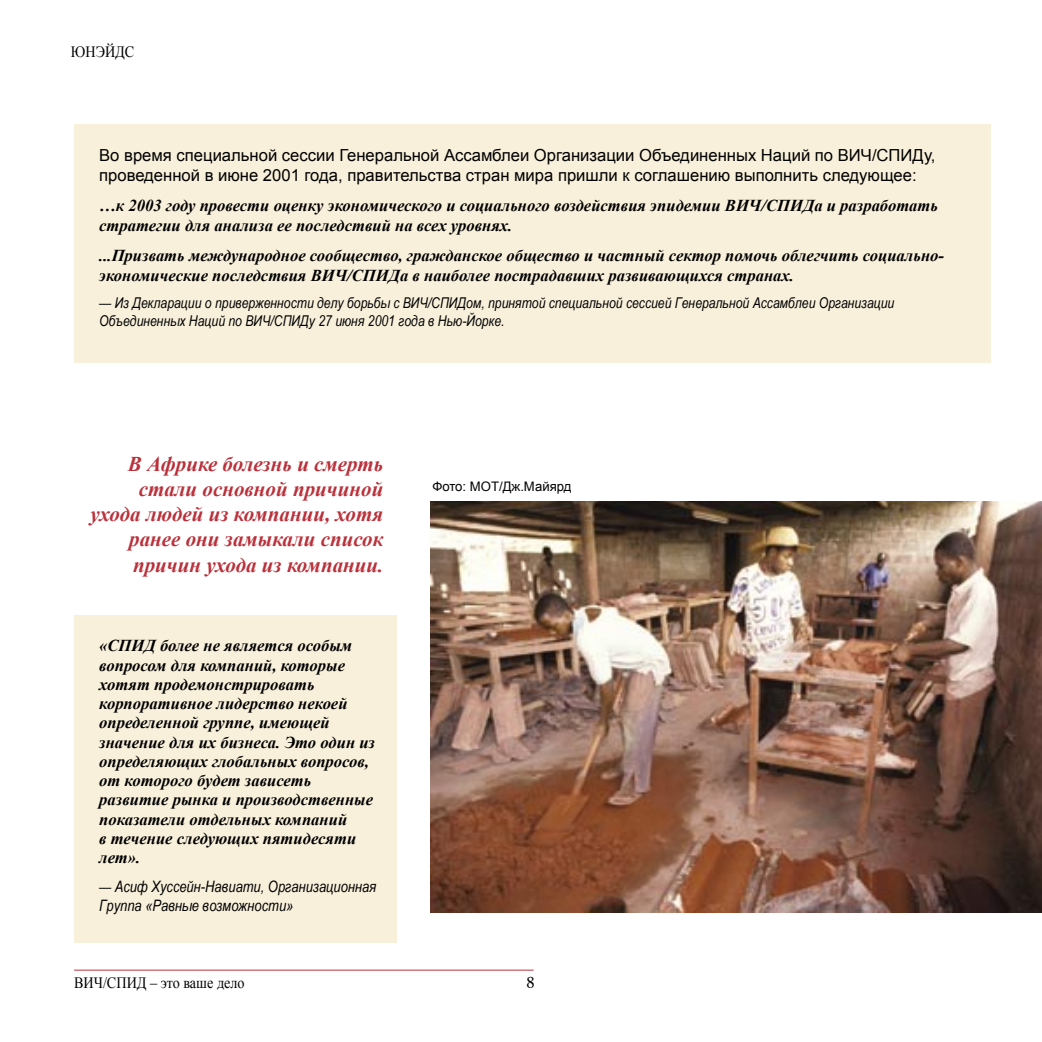
<style>
.page{position:relative;width:1042px;height:1042px;background:#fff}
.page>*{position:absolute;margin:0;border:0;box-sizing:border-box;transform-origin:0 0}
.t1{font:italic 700 21px/25.2px "Times New Roman";color:#ba313b;text-align:right}
.t2{font:condensed 17.5px "Garamond IT Cby BT";color:#000}
.Ru_box_italic{font:italic 700 16.62px/19.2px "Times New Roman";color:#000}
.Ru_box_body{font:16.62px/19.9px "Arial";color:#000}
.t3{font:italic 15.75px/18.9px "Arial Narrow";color:#000}
.t4{font:15.75px "Times New Roman";color:#000;scale:.9 1}
.Ru_box_footer{font:italic 14.88px/17.8px "Arial Narrow";color:#000}
.t5{font:13.12px "Arial";color:#000}
.s1{font-style:normal}
.s2{font-size:14.88px}
</style>
<div class="page">
<hr style="left:74px;top:970px;width:459px;height:1px;background:#ba313b">
<div style="left:74px;top:124px;width:916px;height:238px;background:#f8f0db"></div>
<div style="left:74px;top:615px;width:323px;height:328px;background:#f8f0db"></div>
<img style="left:430px;top:501px;width:612px;height:412px">
<p class="t4" style="left:71px;top:41px;width:72px">ЮНЭЙДС</p>
<p class="Ru_box_body" style="left:99px;top:145px;width:837px">Во время специальной сессии Генеральной Ассамблеи Организации Объединенных Наций по ВИЧ/СПИДу, проведенной в июне 2001 года, правительства стран мира пришли к соглашению выполнить следующее:</p>
<p class="Ru_box_italic" style="left:99px;top:195px;width:840px;line-height:19.9px"><span class="s1">…</span>к 2003 году провести оценку экономического и социального воздействия эпидемии ВИЧ/СПИДа и разработать стратегии для анализа ее последствий на всех уровнях.</p>
<p class="Ru_box_italic" style="left:99px;top:245px;width:846px;line-height:19.9px">...Призвать международное сообщество, гражданское общество и частный сектор помочь облегчить социально&shy;экономические последствия ВИЧ/СПИДа в наиболее пострадавших развивающихся странах.</p>
<p class="Ru_box_footer" style="left:99px;top:294px;width:797px">— Из Декларации о приверженности делу борьбы с ВИЧ/СПИДом, принятой специальной сессией Генеральной Ассамблеи Организации<br>Объединенных Наций по ВИЧ/СПИДу 27 июня 2001 года в Нью-Йорке.</p>
<p class="t1" style="left:91px;top:450px;width:294px">В Африке болезнь и смерть стали основной причиной ухода людей из компании, хотя ранее они замыкали список причин ухода из компании.</p>
<p class="Ru_box_italic" style="left:99px;top:636px;width:277px">«СПИД более не является особым вопросом для компаний, которые хотят продемонстрировать корпоративное лидерство некоей определенной группе, имеющей значение для их бизнеса. Это один из определяющих глобальных вопросов, от которого будет зависеть развитие рынка и производственные показатели отдельных компаний<br>в течение следующих пятидесяти лет».</p>
<p class="t3" style="left:99px;top:876px;width:279px"><span class="s2">—</span> Асиф Хуссейн-Навиати, Организационная<br>Группа «Равные возможности»</p>
<p class="t5" style="left:432px;top:478px;width:141px">Фото: МОТ/Дж.Майярд</p>
<p class="t4" style="left:74px;top:972px;width:191px">ВИЧ/СПИД – это ваше дело</p>
<p class="t2" style="left:527px;top:972px;width:9px">8</p>
</div>
